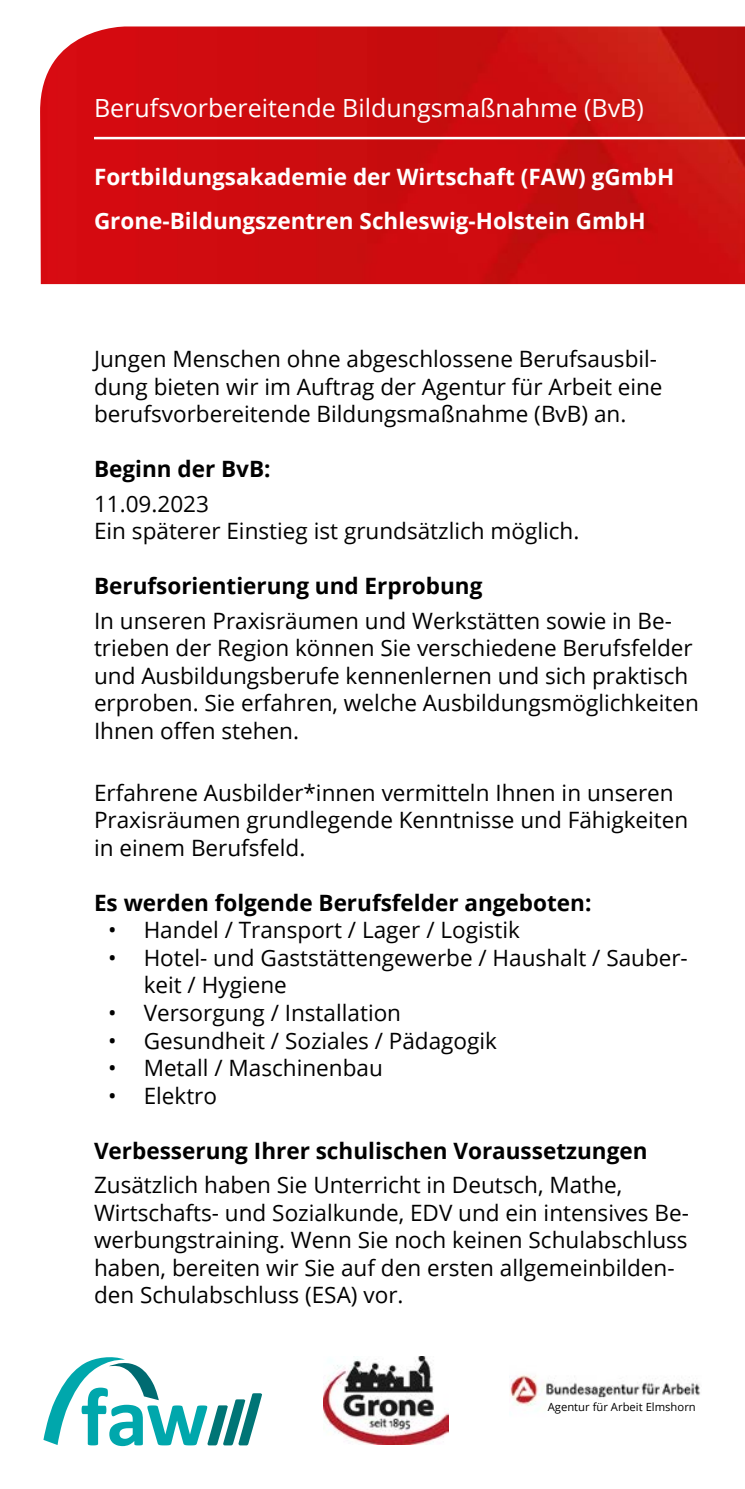
<style>
.page{position:relative;width:745px;height:1489px;background:#fff}
.page>*{position:absolute;margin:0;border:0;box-sizing:border-box;transform-origin:0 0}
.t1{font:25px "Open Sans";color:#fff}
.t2{font:22.5px/27.5px "Open Sans";color:#000}
.t3{font:700 22.5px "Open Sans";color:#000}
.t4{font:700 22.5px/44.2px "Open Sans";color:#fff}
.t5{font:11.25px "Open Sans";color:#000}
</style>
<div class="page">
<img style="left:40px;top:26px;width:704px;height:258px">
<hr style="left:94px;top:137px;width:650px;height:2px;background:#fff">
<svg style="left:43px;top:1357px;width:219px;height:88px"></svg>
<img style="left:324px;top:1356px;width:124px;height:88px">
<img style="left:509px;top:1375px;width:191px;height:31px">
<p class="t1" style="left:94px;top:90px;width:551px">Berufsvorbereitende Bildungsmaßnahme (BvB)</p>
<p class="t4" style="left:94px;top:154px;width:581px">Fortbildungsakademie der Wirtschaft (FAW) gGmbH<br>Grone-Bildungszentren Schleswig-Holstein GmbH</p>
<p class="t2" style="left:94px;top:344px;width:569px">Jungen Menschen ohne abgeschlossene Berufsausbil&shy;dung bieten wir im Auftrag der Agentur für Arbeit eine berufsvorbereitende Bildungsmaßnahme (BvB) an.</p>
<p class="t3" style="left:94px;top:453px;width:178px">Beginn der BvB:</p>
<p class="t2" style="left:94px;top:489px;width:486px">11.09.2023<br>Ein späterer Einstieg ist grundsätzlich möglich.</p>
<p class="t3" style="left:94px;top:570px;width:390px">Berufsorientierung und Erprobung</p>
<p class="t2" style="left:94px;top:606px;width:606px">In unseren Praxisräumen und Werkstätten sowie in Be&shy;trieben der Region können Sie verschiedene Berufsfelder und Ausbildungsberufe kennenlernen und sich praktisch erproben. Sie erfahren, welche Ausbildungsmöglichkeiten Ihnen offen stehen.</p>
<p class="t2" style="left:94px;top:778px;width:595px">Erfahrene Ausbilder*innen vermitteln Ihnen in unseren<br>Praxisräumen grundlegende Kenntnisse und Fähigkeiten in einem Berufsfeld.</p>
<p class="t3" style="left:94px;top:886px;width:498px">Es werden folgende Berufsfelder angeboten:</p>
<p class="t2" style="left:108px;top:915px;width:413px">• Handel / Transport / Lager / Logistik</p>
<p class="t2" style="left:144px;top:943px;width:545px;text-indent:-35px">• Hotel- und Gaststättengewerbe / Haushalt / Sauber&shy;keit / Hygiene</p>
<p class="t2" style="left:108px;top:998px;width:294px">• Versorgung / Installation</p>
<p class="t2" style="left:108px;top:1025px;width:390px">• Gesundheit / Soziales / Pädagogik</p>
<p class="t2" style="left:108px;top:1053px;width:276px">• Metall / Maschinenbau</p>
<p class="t2" style="left:108px;top:1080px;width:110px">• Elektro</p>
<p class="t3" style="left:94px;top:1134px;width:554px">Verbesserung Ihrer schulischen Voraussetzungen</p>
<p class="t2" style="left:94px;top:1170px;width:596px">Zusätzlich haben Sie Unterricht in Deutsch, Mathe, Wirtschafts- und Sozialkunde, EDV und ein intensives Be&shy;werbungstraining. Wenn Sie noch keinen Schulabschluss haben, bereiten wir Sie auf den ersten allgemeinbilden&shy;den Schulabschluss (ESA) vor.</p>
<p class="t5" style="left:547px;top:1398px;width:149px">Agentur für Arbeit Elmshorn</p>
</div>
